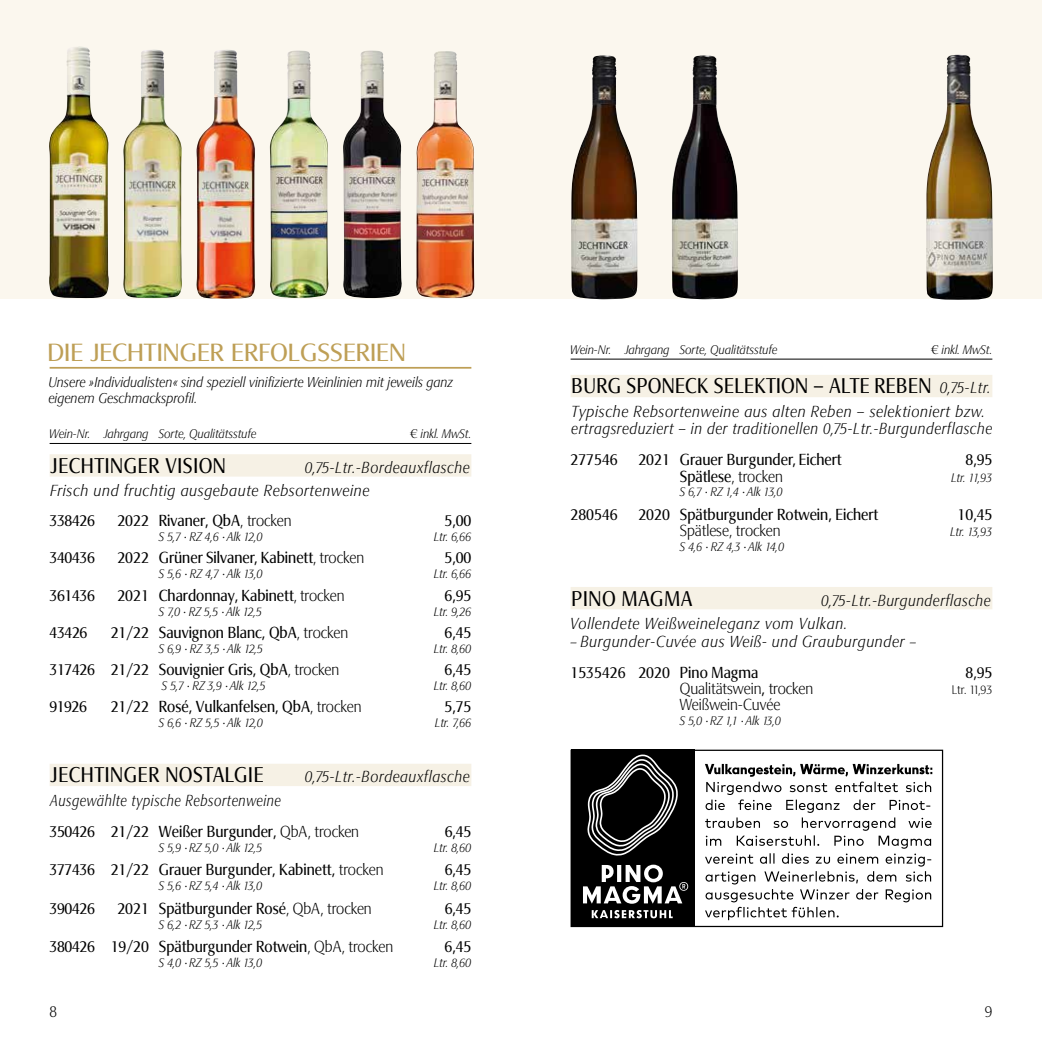
<style>
.page{position:relative;width:1042px;height:1042px;background:#fff}
.page>*{position:absolute;margin:0;border:0;box-sizing:border-box;transform-origin:0 0}
.t1{font:24.5px "Signata BQ";color:#be9f56}
.t2{font:21px "Signata Expert BQ";letter-spacing:.025em;color:#000;scale:.9 1}
.t3{font:15.75px "Signata BQ";color:#000;scale:.92 1}
.t4{font:italic 300 15.75px/17.3px "Signata BQ";letter-spacing:.05em;color:#000;scale:.92 1}
.t5{font:italic 300 15.75px/23.6px "Signata BQ";letter-spacing:.05em;color:#000;scale:.9 1}
.t6{font:italic 300 15.75px/31px "Signata BQ";letter-spacing:.05em;color:#000;scale:.83 1}
.t7{font:300 15.75px "Signata BQ";color:#000;scale:.92 1}
.t8{font:italic 300 14px/15.8px "Signata BQ";letter-spacing:.015em;color:#000;scale:.9 1}
.t9{font:italic 300 12.25px "Signata BQ";color:#000;scale:.92 1}
.t10{font:300 12.25px "Signata BQ";color:#000;scale:.92 1}
.s1{font-family:"Euro Signs BQ";font-weight:400;font-style:normal}
.s2{font-weight:300}
.s3{font-weight:400;font-style:normal}
.s4{font-style:normal}
.s5{font-family:"Signata BQ";font-weight:300;font-style:italic;font-size:15.75px}
.s6{font-size:14px}
.s7{font-weight:400}
</style>
<div class="page">
<div style="left:0;top:0;width:1042px;height:299px;background:#fbf7ee"></div>
<img style="left:343px;top:50px;width:59px;height:248px">
<img style="left:269px;top:50px;width:59px;height:248px">
<img style="left:416px;top:51px;width:58px;height:247px">
<img style="left:571px;top:55px;width:66px;height:244px">
<img style="left:672px;top:55px;width:66px;height:244px">
<img style="left:926px;top:55px;width:67px;height:245px">
<img style="left:196px;top:50px;width:59px;height:249px">
<hr style="left:50px;top:443px;width:421px;height:1px;background:#000">
<div style="left:50px;top:764px;width:421px;height:22px;background:#f6f1e5"></div>
<div style="left:50px;top:454px;width:421px;height:22px;background:#f6f1e5"></div>
<hr style="left:570px;top:359px;width:422px;height:1px;background:#000">
<div style="left:570px;top:375px;width:422px;height:22px;background:#f6f1e5"></div>
<div style="left:570px;top:587px;width:422px;height:22px;background:#f6f1e5"></div>
<img style="left:49px;top:47px;width:60px;height:251px">
<img style="left:123px;top:50px;width:59px;height:248px">
<svg style="left:571px;top:749px;width:372px;height:178px"></svg>
<hr style="left:50px;top:367px;width:421px;height:2px;background:#be9f56">
<h1 class="t1" style="left:47px;top:338px;width:360px">DIE JECHTINGER ERFOLGSSERIEN</h1>
<p class="t8" style="left:49px;top:375px;width:451px">Unsere »Individualisten« sind speziell vinifizierte Weinlinien mit jeweils ganz eigenem Geschmacksprofil.</p>
<p class="t9" style="left:50px;top:427px;width:226px">Wein-Nr. Jahrgang Sorte, Qualitätsstufe</p>
<p class="t9" style="left:410px;top:427px;width:68px"><span class="s1">3</span> inkl. MwSt.</p>
<h2 class="t2" style="left:51px;top:453px;width:196px">JECHTINGER VISION</h2>
<p class="t5" style="left:51px;top:456px;width:467px;text-indent:254px">0,75-Ltr.-Bordeauxflasche<br>Frisch und fruchtig ausgebaute Rebsortenweine</p>
<p class="t3" style="left:50px;top:511px;width:51px">338426</p>
<p class="t3" style="left:117px;top:511px;width:191px">2022 Rivaner, QbA<span class="s2">, trocken</span></p>
<p class="t3" style="left:444px;top:511px;width:31px">5,00</p>
<p class="t9" style="left:159px;top:530px;width:114px">S 5,7 · RZ 4,6 · Alk 12,0</p>
<p class="t9" style="left:434px;top:530px;width:42px">Ltr. 6,66</p>
<p class="t3" style="left:50px;top:549px;width:51px">340436</p>
<p class="t3" style="left:117px;top:549px;width:270px">2022 Grüner Silvaner, Kabinett<span class="s2">, trocken</span></p>
<p class="t3" style="left:444px;top:549px;width:31px">5,00</p>
<p class="t9" style="left:159px;top:567px;width:114px">S 5,6 · RZ 4,7 · Alk 13,0</p>
<p class="t9" style="left:434px;top:567px;width:42px">Ltr. 6,66</p>
<p class="t3" style="left:50px;top:586px;width:51px">361436</p>
<p class="t3" style="left:117px;top:586px;width:249px">2021 Chardonnay, Kabinett<span class="s2">, trocken</span></p>
<p class="t3" style="left:444px;top:586px;width:31px">6,95</p>
<p class="t9" style="left:159px;top:604px;width:114px">S 7,0 · RZ 5,5 · Alk 12,5</p>
<p class="t9" style="left:434px;top:604px;width:42px">Ltr. 9,26</p>
<p class="t3" style="left:50px;top:623px;width:43px">43426</p>
<p class="t3" style="left:111px;top:623px;width:260px">21/22 Sauvignon Blanc, QbA<span class="s2">, trocken</span></p>
<p class="t3" style="left:444px;top:623px;width:31px">6,45</p>
<p class="t9" style="left:159px;top:641px;width:115px">S 6,9 · RZ 3,5 · Alk 12,5</p>
<p class="t9" style="left:434px;top:641px;width:42px">Ltr. 8,60</p>
<p class="t3" style="left:50px;top:660px;width:316px">317426 21/22 Souvignier Gris, QbA<span class="s2">, trocken</span></p>
<p class="t3" style="left:444px;top:660px;width:31px">6,45</p>
<p class="t9" style="left:162px;top:679px;width:114px">S 5,7 · RZ 3,9 · Alk 12,5</p>
<p class="t9" style="left:434px;top:679px;width:42px">Ltr. 8,60</p>
<p class="t3" style="left:50px;top:697px;width:42px">91926</p>
<p class="t3" style="left:111px;top:697px;width:274px">21/22 Rosé, Vulkanfelsen, QbA<span class="s2">, trocken</span></p>
<p class="t3" style="left:444px;top:697px;width:31px">5,75</p>
<p class="t9" style="left:159px;top:716px;width:115px">S 6,6 · RZ 5,5 · Alk 12,0</p>
<p class="t9" style="left:435px;top:716px;width:41px">Ltr. 7,66</p>
<h2 class="t2" style="left:51px;top:763px;width:238px">JECHTINGER NOSTALGIE</h2>
<p class="t5" style="left:305px;top:765px;width:185px">0,75-Ltr.-Bordeauxflasche</p>
<p class="t6" style="left:50px;top:785px;width:374px">Ausgewählte typische Rebsortenweine<br><span class="s3">350426 21/22 Weißer Burgunder,</span> <span class="s4">QbA, trocken</span></p>
<p class="t3" style="left:445px;top:822px;width:30px">6,45</p>
<p class="t9" style="left:159px;top:840px;width:114px">S 5,9 · RZ 5,0 · Alk 12,5</p>
<p class="t9" style="left:434px;top:840px;width:42px">Ltr. 8,60</p>
<p class="t3" style="left:50px;top:861px;width:364px">377436 21/22 Grauer Burgunder, Kabinett, <span class="s2">trocken</span></p>
<p class="t3" style="left:445px;top:861px;width:30px">6,45</p>
<p class="t9" style="left:159px;top:879px;width:114px">S 5,6 · RZ 5,4 · Alk 13,0</p>
<p class="t9" style="left:434px;top:879px;width:42px">Ltr. 8,60</p>
<p class="t3" style="left:50px;top:899px;width:51px">390426</p>
<p class="t3" style="left:117px;top:899px;width:278px">2021 Spätburgunder Rosé<span class="s2">, QbA, trocken</span></p>
<p class="t3" style="left:445px;top:899px;width:30px">6,45</p>
<p class="t9" style="left:159px;top:917px;width:114px">S 6,2 · RZ 5,3 · Alk 12,5</p>
<p class="t9" style="left:434px;top:917px;width:42px">Ltr. 8,60</p>
<p class="t3" style="left:50px;top:937px;width:375px">380426 19/20 Spätburgunder Rotwein<span class="s2">, QbA, trocken</span></p>
<p class="t3" style="left:444px;top:937px;width:31px">6,45</p>
<p class="t9" style="left:159px;top:956px;width:114px">S 4,0 · RZ 5,5 · Alk 13,0</p>
<p class="t9" style="left:434px;top:956px;width:42px">Ltr. 8,60</p>
<p class="t9" style="left:570px;top:342px;width:226px">Wein-Nr. Jahrgang Sorte, Qualitätsstufe</p>
<p class="t9" style="left:931px;top:342px;width:68px"><span class="s1">3</span> inkl. MwSt.</p>
<h2 class="t2" style="left:571px;top:374px;width:467px">BURG SPONECK SELEKTION – ALTE REBEN <span class="s5">0,75-Ltr.</span></h2>
<p class="t4" style="left:571px;top:403px;width:459px">Typische Rebsortenweine aus alten Reben – selektioniert bzw. ertragsreduziert – in der traditionellen 0,75-Ltr.-Burgunderflasche</p>
<p class="t3" style="left:570px;top:451px;width:53px">277546</p>
<p class="t3" style="left:638px;top:451px;width:222px">2021 Grauer Burgunder, Eichert</p>
<p class="t3" style="left:965px;top:451px;width:31px">8,95</p>
<p class="t3" style="left:680px;top:467px;width:114px">Spätlese<span class="s2">, trocken</span></p>
<p class="t9" style="left:951px;top:470px;width:46px">Ltr. 11,93</p>
<p class="t9" style="left:680px;top:485px;width:113px">S 6,7 · RZ 1,4 · Alk 13,0</p>
<p class="t3" style="left:570px;top:505px;width:53px">280546</p>
<p class="t3" style="left:638px;top:505px;width:262px">2020 Spätburgunder Rotwein, Eichert</p>
<p class="t3" style="left:957px;top:505px;width:39px">10,45</p>
<p class="t7" style="left:680px;top:522px;width:111px">Spätlese, trocken</p>
<p class="t9" style="left:950px;top:525px;width:47px">Ltr. 13,93</p>
<p class="t9" style="left:680px;top:540px;width:115px">S 4,6 · RZ 4,3 · Alk 14,0</p>
<h2 class="t2" style="left:571px;top:586px;width:136px">PINO MAGMA</h2>
<p class="t5" style="left:570px;top:588px;width:468px;text-indent:251px">0,75-Ltr.-Burgunderflasche<br>Vollendete Weißweineleganz vom Vulkan.</p>
<p class="t4" style="left:570px;top:626px;width:377px;line-height:31px"><span class="s6">–</span> Burgunder-Cuvée aus Weiß- und Grauburgunder <span class="s6">–<br></span><span class="s3">1535426 2020 Pino Magma</span></p>
<p class="t3" style="left:965px;top:663px;width:31px">8,95</p>
<p class="t7" style="left:680px;top:679px;width:147px">Qualitätswein<span class="s7">,</span> trocken</p>
<p class="t10" style="left:952px;top:682px;width:46px">Ltr. 11,93</p>
<p class="t7" style="left:680px;top:695px;width:111px">Weißwein-Cuvée</p>
<p class="t9" style="left:680px;top:713px;width:111px">S 5,0 · RZ 1,1 · Alk 13,0</p>
<p class="t7" style="left:50px;top:1003px;width:10px">8</p>
<p class="t7" style="left:985px;top:1003px;width:10px">9</p>
</div>
